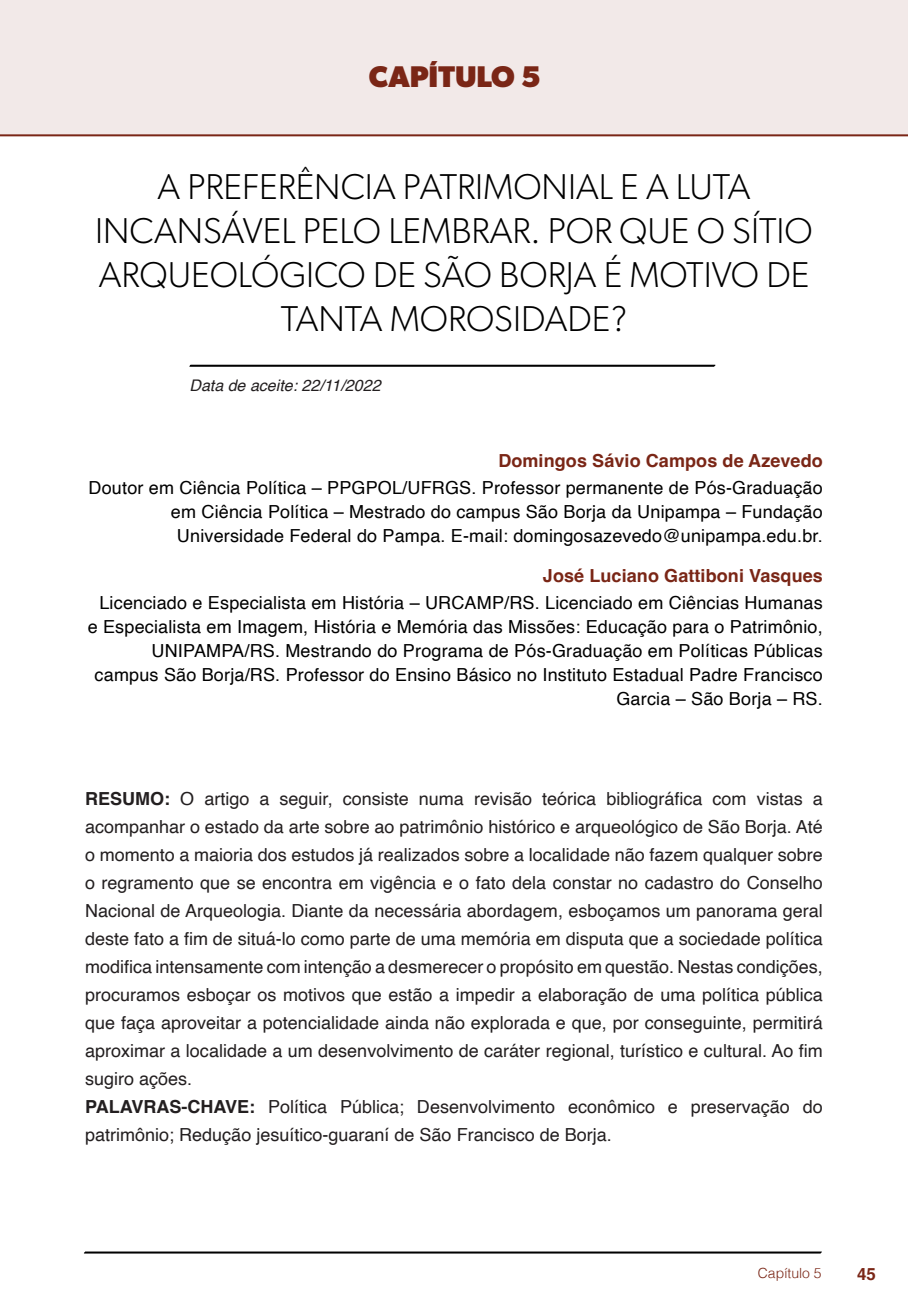
<style>
.page{position:relative;width:908px;height:1304px;background:#fff}
.page>*{position:absolute;margin:0;border:0;box-sizing:border-box;transform-origin:0 0}
.nome_artigos{font:300 36px "Gibson";color:#000}
.capítulos{font:700 30px "Gibson";color:#7a2616}
.Resumos_e_PC_TXT{font:18px/28px "Helvetica";color:#231f20;text-align:justify}
.info_autores{font:18px/24px "Helvetica";letter-spacing:.01em;color:#000;text-align:right}
.nome_autores{font:700 18px "Helvetica";letter-spacing:.005em;color:#7a2616}
.t1{font:700 16.8px "Helvetica";color:#7a2616}
.t2{font:italic 16px "Helvetica";color:#231f20}
.t3{font:300 14px "Helvetica";color:#7a2616}
.s1{font-weight:700}
</style>
<div class="page">
<svg style="left:84px;top:1251px;width:737px;height:3px;background:#515151"></svg>
<svg style="left:189px;top:364px;width:526px;height:3px;background:#4f4f4f"></svg>
<div style="left:0;top:0;width:907px;height:136px;background:#f2e9e8"></div>
<div style="left:44px;top:72px;width:68px;height:61px;background:#f2e9e8"></div>
<p class="capítulos" style="left:369px;top:58px;width:173px">CAPÍTULO 5</p>
<p class="nome_artigos" style="left:157px;top:165px;width:264px">A PREFERÊNCIA PATR</p>
<p class="nome_artigos" style="left:475px;top:165px;width:257px">IMON IAL E A LUTA</p>
<p class="nome_artigos" style="left:95px;top:209px;width:82px">INCANS</p>
<p class="nome_artigos" style="left:222px;top:209px;width:348px">ÁVEL PELO LEMBRAR. POR</p>
<p class="nome_artigos" style="left:619px;top:209px;width:192px">QUE O SÍTIO</p>
<p class="nome_artigos" style="left:99px;top:253px;width:348px">ARQUEOLÓGICO DE SÃO</p>
<p class="nome_artigos" style="left:499px;top:253px;width:311px">BORJA É MOTIVO DE</p>
<p class="nome_artigos" style="left:281px;top:297px;width:22px">TANTA</p>
<p class="nome_artigos" style="left:389px;top:297px;width:54px">MOROS</p>
<p class="nome_artigos" style="left:513px;top:297px;width:115px">IDADE?</p>
<p class="t2" style="left:189px;top:373px;width:192px">Data de aceite: 22/11/2022</p>
<p class="nome_autores" style="left:498px;top:450px;width:326px">Domingos Sávio Campos de Azevedo</p>
<p class="info_autores" style="left:89px;top:477px;width:735px">Doutor em Ciência Política – PPGPOL/UFRGS. Professor permanente de Pós-Graduação em Ciência Política – Mestrado do campus São Borja da Unipampa – Fundação<br>Universidade Federal do Pampa. E-mail: domingosazevedo@unipampa.edu.br.</p>
<p class="nome_autores" style="left:542px;top:564px;width:281px">José Luciano Gattiboni Vasques</p>
<p class="info_autores" style="left:88px;top:591px;width:736px">Licenciado e Especialista em História – URCAMP/RS. Licenciado em Ciências Humanas e Especialista em Imagem, História e Memória das Missões: Educação para o Patrimônio, UNIPAMPA/RS. Mestrando do Programa de Pós-Graduação em Políticas Públicas campus São Borja/RS. Professor do Ensino Básico no Instituto Estadual Padre Francisco Garcia – São Borja – RS.</p>
<p class="Resumos_e_PC_TXT" style="left:85px;top:785px;width:739px"><span class="s1">RESUMO:</span> O artigo a seguir, consiste numa revisão teórica bibliográfica com vistas a acompanhar o estado da arte sobre ao patrimônio histórico e arqueológico de São Borja. Até o momento a maioria dos estudos já realizados sobre a localidade não fazem qualquer sobre o regramento que se encontra em vigência e o fato dela constar no cadastro do Conselho Nacional de Arqueologia. Diante da necessária abordagem, esboçamos um panorama geral deste fato a fim de situá-lo como parte de uma memória em disputa que a sociedade política modifica intensamente com intenção a desmerecer o propósito em questão. Nestas condições, procuramos esboçar os motivos que estão a impedir a elaboração de uma política pública que faça aproveitar a potencialidade ainda não explorada e que, por conseguinte, permitirá aproximar a localidade a um desenvolvimento de caráter regional, turístico e cultural. Ao fim sugiro ações.</p>
<p class="Resumos_e_PC_TXT" style="left:85px;top:1093px;width:738px"><span class="s1">PALAVRAS-CHAVE:</span> Política Pública; Desenvolvimento econômico e preservação do patrimônio; Redução jesuítico-guaraní de São Francisco de Borja.</p>
<p class="t3" style="left:757px;top:1261px;width:65px">Capítulo 5</p>
<p class="t1" style="left:856px;top:1264px;width:20px">45</p>
</div>
